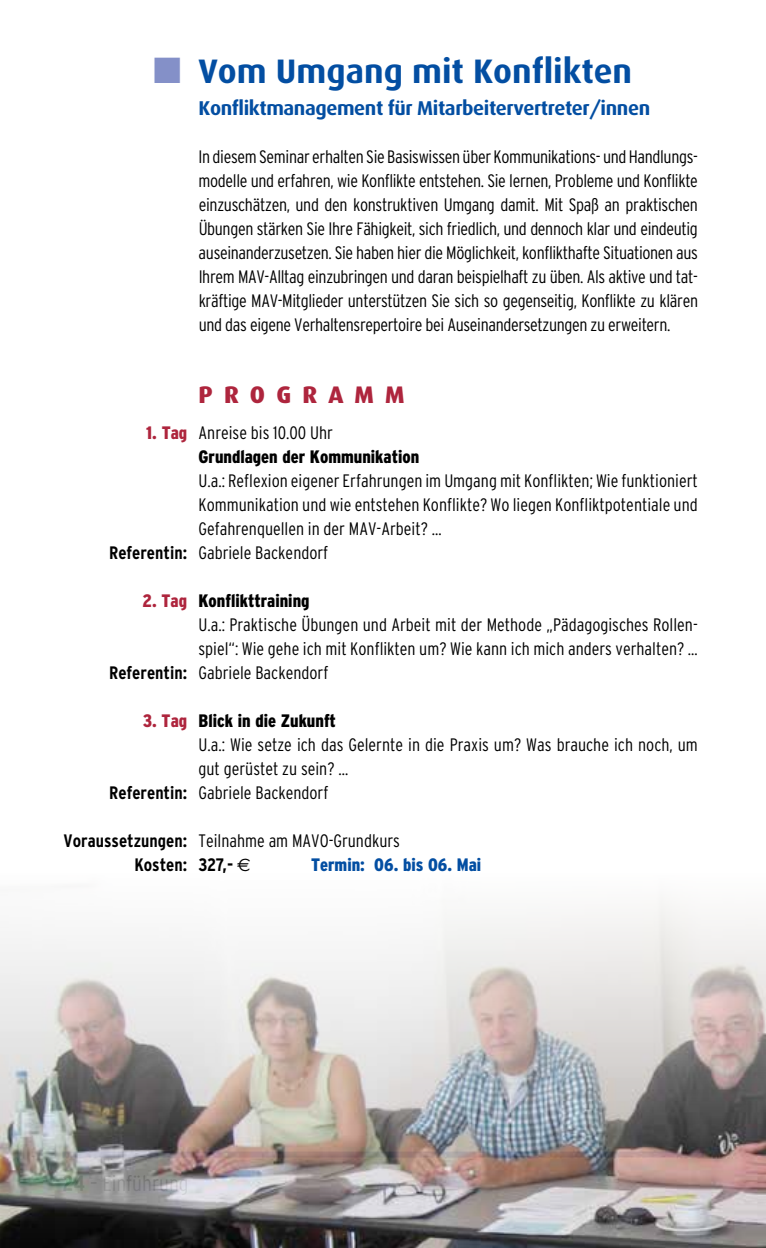
<style>
.page{position:relative;width:766px;height:1248px;background:#fff}
.page>*{position:absolute;margin:0;border:0;box-sizing:border-box;transform-origin:0 0}
.t1{font:700 34px "Dax";color:#034ea2}
.t2{font:800 24px "Dax";color:#ae253d}
.t3{font:700 20px "Dax";letter-spacing:-.02em;color:#034ea2}
.t4{font:300 condensed 18px/24px "Interstate Plus";color:#000;text-align:justify}
.t5{font:900 condensed 18px/24px "Interstate Plus";color:#000}
.t6{font:900 condensed 18px "Interstate Plus";color:#034ea2}
.t7{font:700 condensed 18px "Interstate";color:#000}
.s1{color:#ae253d}
.s2{font-weight:300}
.s3{font-family:"Interstate";font-weight:700}
.s4{font-family:"Euro Sans";font-weight:400;font-stretch:normal}
</style>
<div class="page">
<img style="left:0;top:900px;width:765px;height:347px">
<h1 class="t1" style="left:198px;top:52px;width:435px">Vom Umgang mit Konflikten</h1>
<p class="t3" style="left:198px;top:97px;width:453px">Konfliktmanagement für Mitarbeitervertreter/innen</p>
<p class="t4" style="left:198px;top:144px;width:501px">In diesemSeminar erhalten Sie Basiswissen über Kommunikations- und Handlungs&shy;modelle und erfahren, wie Konflikte entstehen. Sie lernen, Probleme und Konflikte einzuschätzen, und den konstruktiven Umgang damit. Mit Spaß an praktischen Übungen stärken Sie Ihre Fähigkeit, sich friedlich, und dennoch klar und eindeutig auseinanderzusetzen. Sie haben hier die Möglichkeit, konflikthafte Situationen aus Ihrem MAV-Alltag einzubringen und daran beispielhaft zu üben. Als aktive und tat&shy;kräftige MAV-Mitglieder unterstützen Sie sich so gegenseitig, Konflikte zu klären und das eigene Verhaltensrepertoire bei Auseinandersetzungen zu erweitern.</p>
<h2 class="t2" style="left:198px;top:381px;width:207px">P R O G R A M M</h2>
<p class="t5" style="left:198px;top:420px;width:222px;text-indent:-52px"><span class="s1">1. Tag</span> <span class="s2">Anreise bis 10.00 Uhr<br></span>Grundlagen der Kommunikation</p>
<p class="t4" style="left:198px;top:468px;width:500px">U.a.: Reflexion eigener Erfahrungen im Umgang mit Konflikten; Wie funktioniert</p>
<p class="t4" style="left:198px;top:492px;width:500px">Kommunikation und wie entstehen Konflikte? Wo liegen Konfliktpotentiale und</p>
<p class="t4" style="left:198px;top:516px;width:244px">Gefahrenquellen in der MAV-Arbeit? …</p>
<p class="t4" style="left:109px;top:540px;width:220px"><span class="s3">Referentin:</span> Gabriele Backendorf</p>
<p class="t5" style="left:143px;top:588px;width:168px"><span class="s1">2. Tag</span> Konflikttraining</p>
<p class="t4" style="left:198px;top:612px;width:500px">U.a.: Praktische Übungen und Arbeit mit der Methode „Pädagogisches Rollen-</p>
<p class="t4" style="left:198px;top:636px;width:500px">spiel“: Wie gehe ich mit Konflikten um? Wie kann ich mich anders verhalten? …</p>
<p class="t4" style="left:109px;top:660px;width:220px"><span class="s3">Referentin:</span> Gabriele Backendorf</p>
<p class="t5" style="left:143px;top:708px;width:194px"><span class="s1">3. Tag</span> Blick in die Zukunft</p>
<p class="t4" style="left:198px;top:732px;width:500px">U.a.: Wie setze ich das Gelernte in die Praxis um? Was brauche ich noch, um</p>
<p class="t4" style="left:198px;top:756px;width:151px">gut gerüstet zu sein? …</p>
<p class="t4" style="left:109px;top:780px;width:220px"><span class="s3">Referentin:</span> Gabriele Backendorf</p>
<p class="t4" style="left:64px;top:828px;width:338px"><span class="s3">Voraussetzungen:</span> Teilnahme am MAVO-Grundkurs</p>
<p class="t7" style="left:134px;top:854px;width:118px">Kosten: 327,- <span class="s4">a</span></p>
<p class="t6" style="left:311px;top:854px;width:171px">Termin: 06. bis 06. Mai</p>
</div>
